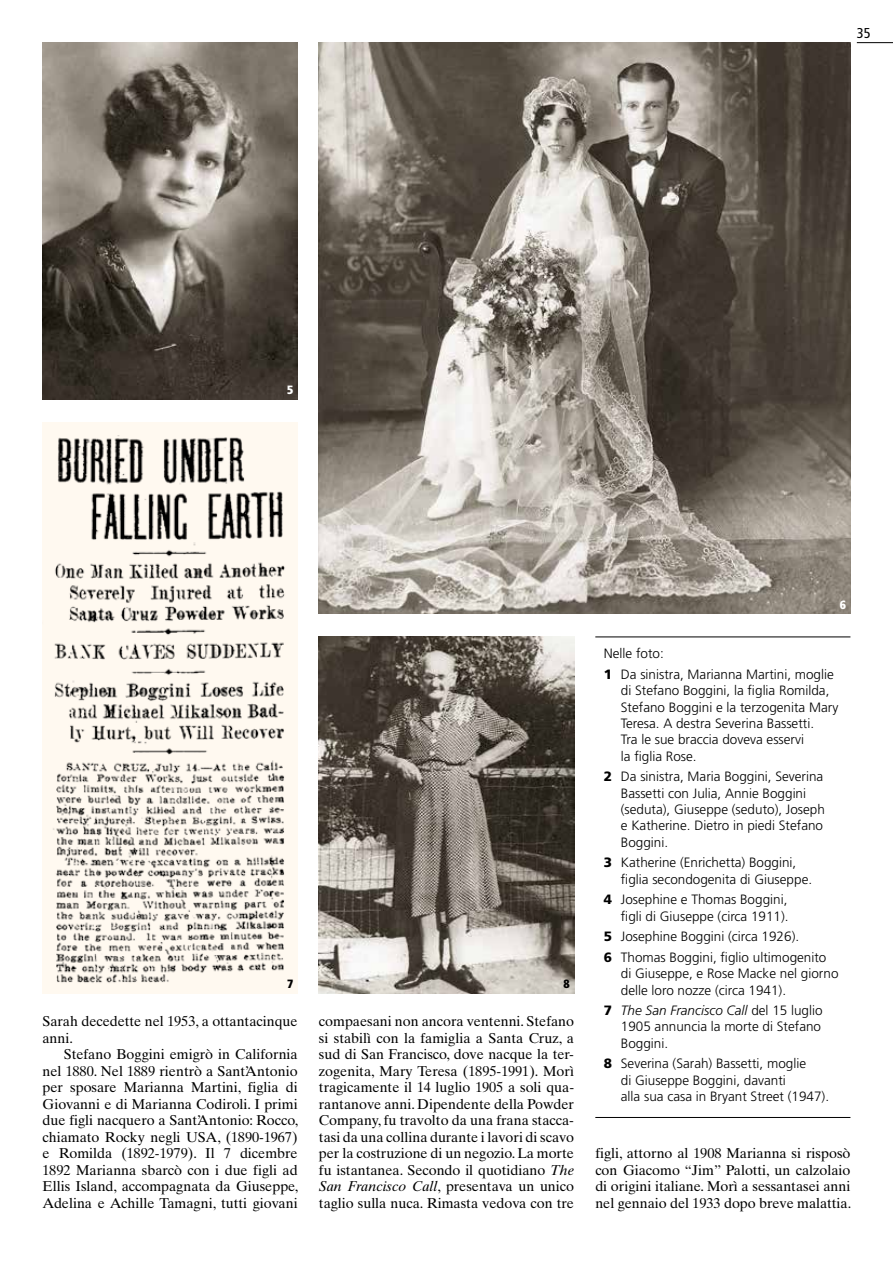
<style>
.page{position:relative;width:893px;height:1263px;background:#fff}
.page>*{position:absolute;margin:0;border:0;box-sizing:border-box;transform-origin:0 0}
.t1{font:14.25px/16.5px "Times Ten LT Std";color:#000;text-align:justify}
.t2{font:condensed 14.25px "Frutiger LT Std";color:#000}
.t3{font:300 13.5px/16.4px "Frutiger LT Std";color:#000}
.t4{font:900 condensed 12px "Frutiger LT Std";color:#fff}
.t5{font:900 condensed 12px "Frutiger LT Std";color:#000}
.s1{font-style:italic}
.s2{font-weight:900}
</style>
<div class="page">
<hr style="left:595px;top:637px;width:255px;height:1px;background:#000">
<hr style="left:595px;top:1117px;width:255px;height:1px;background:#000">
<img style="left:43px;top:43px;width:255px;height:356px">
<img style="left:319px;top:43px;width:531px;height:571px">
<img style="left:43px;top:422px;width:255px;height:571px">
<img style="left:319px;top:636px;width:255px;height:357px">
<hr style="left:857px;top:42px;width:36px;height:1px;background:#000">
<p class="t2" style="left:857px;top:25px;width:15px">35</p>
<p class="t4" style="left:287px;top:383px;width:8px">5</p>
<p class="t5" style="left:287px;top:977px;width:8px">7</p>
<p class="t5" style="left:564px;top:977px;width:8px">8</p>
<p class="t1" style="left:43px;top:1013px;width:257px">Sarah decedette nel 1953, a ottantacinque anni.</p>
<p class="t1" style="left:43px;top:1046px;width:257px;text-indent:21px">Stefano Boggini emigrò in California nel 1880. Nel 1889 rientrò a Sant’Antonio per sposare Marianna Martini, figlia di Giovanni e di Marianna Codiroli. I primi due figli nacquero a Sant’Antonio: Rocco, chiamato Rocky negli USA, (1890-1967) e Romilda (1892-1979). Il 7 dicembre 1892 Marianna sbarcò con i due figli ad Ellis Island, accompagnata da Giuseppe, Adelina e Achille Tamagni, tutti giovani</p>
<p class="t1" style="left:319px;top:1013px;width:257px">compaesani non ancora ventenni. Stefano si stabilì con la famiglia a Santa Cruz, a sud di San Francisco, dove nacque la ter&shy;zogenita, Mary Teresa (1895-1991). Morì tragicamente il 14 luglio 1905 a soli qua&shy;rantanove anni. Dipendente della Powder Company, fu travolto da una frana stacca&shy;tasi da una collina durante i lavori di scavo per la costruzione di un negozio. La morte fu istantanea. Secondo il quotidiano <span class="s1">The San Francisco Call</span>, presentava un unico taglio sulla nuca. Rimasta vedova con tre</p>
<p class="t4" style="left:840px;top:597px;width:8px">6</p>
<p class="t3" style="left:604px;top:644px;width:232px;line-height:20.5px">Nelle foto:<br><span class="s2">1</span> Da sinistra, Marianna Martini, moglie</p>
<p class="t3" style="left:621px;top:683px;width:219px">di Stefano Boggini, la figlia Romilda,<br>Stefano Boggini e la terzogenita Mary<br>Teresa. A destra Severina Bassetti.<br>Tra le sue braccia doveva esservi<br>la figlia Rose.</p>
<p class="t3" style="left:621px;top:769px;width:206px;text-indent:-17px"><span class="s2">2</span> Da sinistra, Maria Boggini, Severina<br>Bassetti con Julia, Annie Boggini (seduta), Giuseppe (seduto), Joseph e Katherine. Dietro in piedi Stefano<br>Boggini.</p>
<p class="t3" style="left:621px;top:855px;width:193px;text-indent:-17px"><span class="s2">3</span> Katherine (Enrichetta) Boggini, figlia secondogenita di Giuseppe.</p>
<p class="t3" style="left:604px;top:892px;width:186px;text-align:right"><span class="s2">4</span> Josephine e Thomas Boggini, figli di Giuseppe (circa 1911).</p>
<p class="t3" style="left:604px;top:926px;width:224px;line-height:20.5px"><span class="s2">5</span> Josephine Boggini (circa 1926).<br><span class="s2">6</span> Thomas Boggini, figlio ultimogenito</p>
<p class="t3" style="left:621px;top:965px;width:219px">di Giuseppe, e Rose Macke nel giorno delle loro nozze (circa 1941).</p>
<p class="t3" style="left:621px;top:1002px;width:203px;text-align:justify;text-indent:-17px"><span class="s2">7</span> <span class="s1">The San Francisco Call</span> del 15 luglio 1905 annuncia la morte di Stefano Boggini.</p>
<p class="t3" style="left:621px;top:1056px;width:210px;text-indent:-17px"><span class="s2">8</span> Severina (Sarah) Bassetti, moglie<br>di Giuseppe Boggini, davanti<br>alla sua casa in Bryant Street (1947).</p>
<p class="t1" style="left:595px;top:1145px;width:257px">figli, attorno al 1908 Marianna si risposò con Giacomo “Jim” Palotti, un calzolaio di origini italiane. Morì a sessantasei anni nel gennaio del 1933 dopo breve malattia.</p>
</div>
